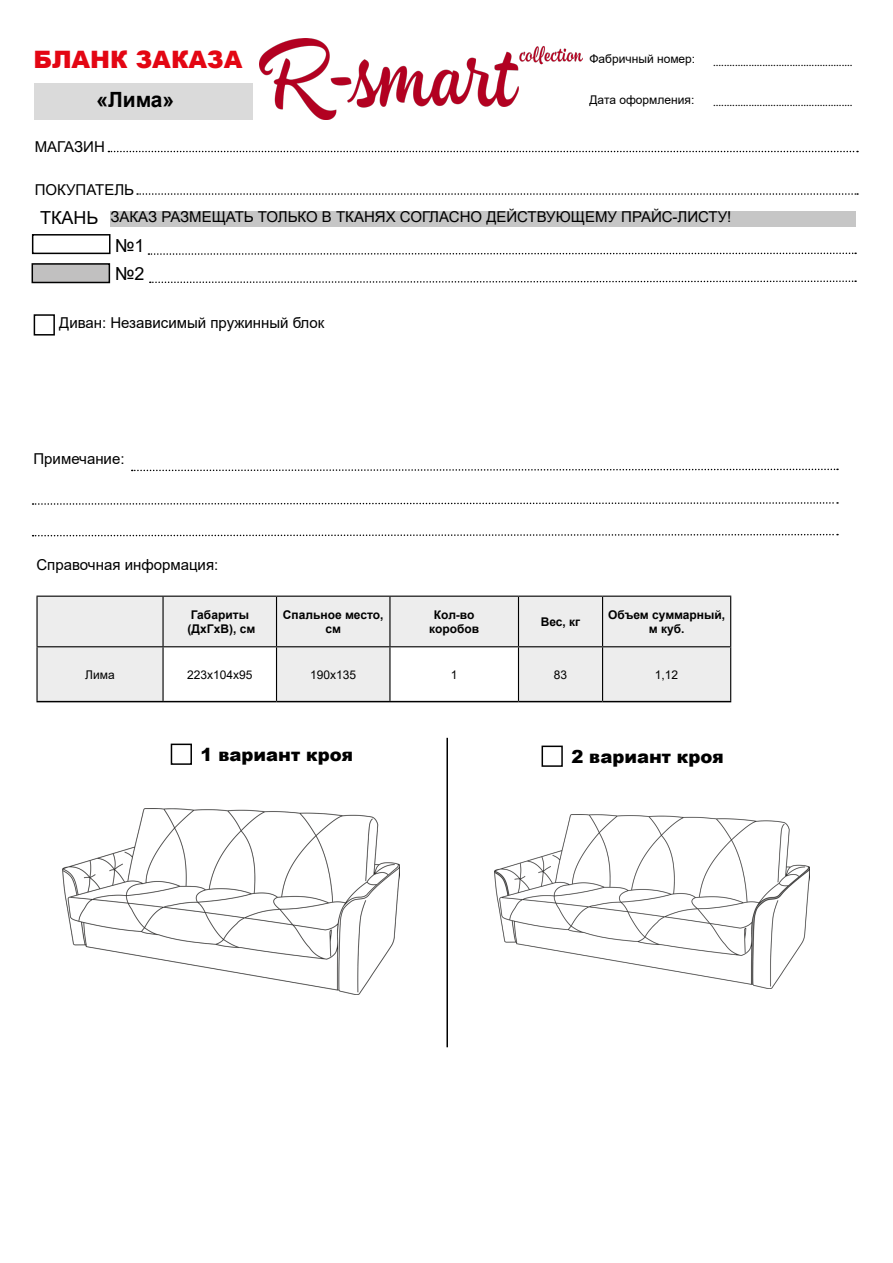
<style>
.page{position:relative;width:893px;height:1263px;background:#fff}
.page>*{position:absolute;margin:0;border:0;box-sizing:border-box;transform-origin:0 0}
.t1{font:900 24px "Arial";color:#e30613}
.t2{font:700 21px "Arial";color:#000}
.t3{font:900 18px "Arial";color:#000}
.t4{font:18px/28.3px "Arial";color:#000}
.t5{font:15px "Arial";color:#000}
.t6{font:12px "Minion Pro";color:#000}
.t7{font:700 12px/14.4px "Arial";color:#000;text-align:center}
.t8{font:12px "Arial";color:#000}
</style>
<div class="page">
<svg style="left:38px;top:597px;width:692px;height:104px;fill:#ededed"></svg>
<hr style="left:36px;top:596px;width:127px;height:1px;background:#000">
<hr style="left:36px;top:597px;width:2px;height:49px;background:#000">
<hr style="left:163px;top:596px;width:114px;height:1px;background:#000">
<hr style="left:162px;top:597px;width:2px;height:49px;background:#000">
<hr style="left:277px;top:596px;width:113px;height:1px;background:#000">
<hr style="left:276px;top:597px;width:1px;height:49px;background:#000">
<hr style="left:390px;top:596px;width:128px;height:1px;background:#000">
<hr style="left:389px;top:597px;width:1px;height:49px;background:#000">
<hr style="left:518px;top:596px;width:85px;height:1px;background:#000">
<hr style="left:518px;top:597px;width:1px;height:49px;background:#000">
<hr style="left:603px;top:596px;width:128px;height:1px;background:#000">
<hr style="left:602px;top:597px;width:1px;height:49px;background:#000">
<hr style="left:730px;top:597px;width:1px;height:49px;background:#000">
<hr style="left:36px;top:646px;width:127px;height:1px;background:#000">
<hr style="left:36px;top:647px;width:2px;height:54px;background:#000">
<hr style="left:163px;top:646px;width:114px;height:1px;background:#000">
<hr style="left:162px;top:647px;width:2px;height:54px;background:#000">
<hr style="left:277px;top:646px;width:113px;height:1px;background:#000">
<hr style="left:276px;top:647px;width:1px;height:54px;background:#000">
<hr style="left:390px;top:646px;width:128px;height:1px;background:#000">
<hr style="left:389px;top:647px;width:1px;height:54px;background:#000">
<hr style="left:518px;top:646px;width:85px;height:1px;background:#000">
<hr style="left:518px;top:647px;width:1px;height:54px;background:#000">
<hr style="left:603px;top:646px;width:128px;height:1px;background:#000">
<hr style="left:602px;top:647px;width:1px;height:54px;background:#000">
<hr style="left:730px;top:647px;width:1px;height:54px;background:#000">
<hr style="left:36px;top:701px;width:127px;height:1px;background:#000">
<hr style="left:163px;top:701px;width:114px;height:1px;background:#000">
<hr style="left:277px;top:701px;width:113px;height:1px;background:#000">
<hr style="left:390px;top:701px;width:128px;height:1px;background:#000">
<hr style="left:518px;top:701px;width:85px;height:1px;background:#000">
<hr style="left:603px;top:701px;width:128px;height:1px;background:#000">
<svg style="left:132px;top:468px;width:706px;height:4px"></svg>
<svg style="left:33px;top:502px;width:805px;height:3px"></svg>
<svg style="left:33px;top:533px;width:805px;height:4px"></svg>
<svg style="left:108px;top:151px;width:750px;height:1px"></svg>
<svg style="left:137px;top:193px;width:721px;height:2px"></svg>
<div style="left:32px;top:234px;width:79px;height:20px;border:2px solid #000"></div>
<svg style="left:148px;top:252px;width:708px;height:3px"></svg>
<svg style="left:150px;top:280px;width:706px;height:4px"></svg>
<div style="left:32px;top:264px;width:77px;height:18px;background:#c1c0c0"></div>
<div style="left:32px;top:263px;width:78px;height:20px;border:2px solid #000"></div>
<div style="left:34px;top:84px;width:219px;height:36px;background:#dadada"></div>
<img style="left:260px;top:38px;width:322px;height:82px">
<div style="left:171px;top:743px;width:21px;height:22px;border:2px solid #000"></div>
<div style="left:542px;top:745px;width:21px;height:22px;border:2px solid #000"></div>
<hr style="left:446px;top:738px;width:2px;height:309px;background:#000">
<img style="left:62px;top:808px;width:338px;height:187px">
<img style="left:495px;top:814px;width:315px;height:174px">
<div style="left:111px;top:211px;width:745px;height:16px;background:#c6c6c6"></div>
<div style="left:34px;top:314px;width:21px;height:22px;border:2px solid #000"></div>
<h1 class="t1" style="left:34px;top:42px;width:210px">БЛАНК ЗАКАЗА</h1>
<h2 class="t2" style="left:96px;top:85px;width:79px">«Лима»</h2>
<p class="t5" style="left:35px;top:136px;width:72px">МАГАЗИН</p>
<p class="t5" style="left:35px;top:179px;width:101px">ПОКУПАТЕЛЬ</p>
<p class="t8" style="left:589px;top:50px;width:107px">Фабричный номер:</p>
<p class="t8" style="left:589px;top:92px;width:106px">Дата оформления:</p>
<p class="t6" style="left:713px;top:54px;width:141px">...................................................</p>
<p class="t6" style="left:713px;top:94px;width:141px">...................................................</p>
<p class="t4" style="left:40px;top:204px;width:60px">ТКАНЬ</p>
<p class="t5" style="left:111px;top:207px;width:622px">ЗАКАЗ РАЗМЕЩАТЬ ТОЛЬКО В ТКАНЯХ СОГЛАСНО ДЕЙСТВУЮЩЕМУ ПРАЙС-ЛИСТУ!</p>
<p class="t4" style="left:115px;top:231px;width:31px">№1 №2</p>
<p class="t5" style="left:59px;top:313px;width:267px">Диван: Независимый пружинный блок</p>
<p class="t5" style="left:34px;top:448px;width:92px">Примечание:</p>
<p class="t5" style="left:36px;top:555px;width:183px">Справочная информация:</p>
<p class="t7" style="left:188px;top:607px;width:69px;text-align:left">Габариты (ДхГхВ), см</p>
<p class="t7" style="left:283px;top:607px;width:102px">Спальное место, см</p>
<p class="t7" style="left:429px;top:607px;width:51px">Кол-во коробов</p>
<p class="t7" style="left:541px;top:614px;width:41px">Вес, кг</p>
<p class="t7" style="left:608px;top:607px;width:119px">Объем суммарный, м куб.</p>
<p class="t8" style="left:85px;top:666px;width:31px">Лима</p>
<p class="t8" style="left:187px;top:666px;width:67px">223х104х95</p>
<p class="t8" style="left:310px;top:666px;width:48px">190х135</p>
<p class="t8" style="left:451px;top:666px;width:8px">1</p>
<p class="t8" style="left:554px;top:666px;width:15px">83</p>
<p class="t8" style="left:655px;top:666px;width:25px">1,12</p>
<p class="t3" style="left:201px;top:741px;width:154px">1 вариант кроя</p>
<p class="t3" style="left:571px;top:743px;width:154px">2 вариант кроя</p>
</div>
